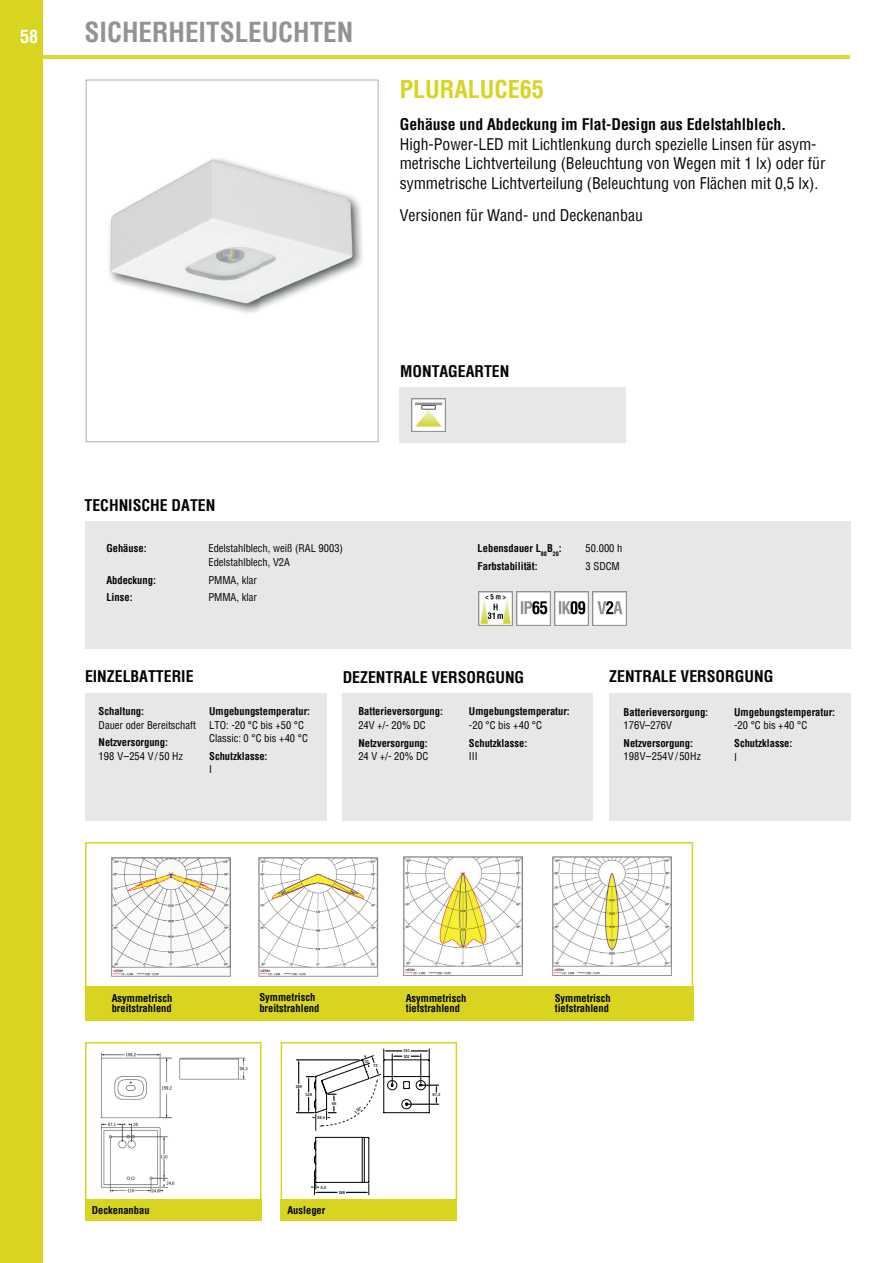
<style>
.page{position:relative;width:893px;height:1263px;background:#fff}
.page>*{position:absolute;margin:0;border:0;box-sizing:border-box;transform-origin:0 0}
.t1{font:700 condensed 27px "Helvetica";color:#929396}
.t2{font:700 condensed 24px "Helvetica";color:#d8d420}
.t3{font:700 condensed 18px "Helvetica";color:#fff}
.t4{font:condensed 15.75px/19.5px "Helvetica";color:#020405}
.t5{font:700 condensed 15.75px "Helvetica";color:#020405}
.t6{font:700 condensed 10.5px/10.5px "Helvetica";color:#020405}
.t7{font:condensed 10.5px/13.5px "Helvetica";color:#020405}
.t8{font:500 condensed 4.5px "Franklin Gothic";color:#0b0e10}
</style>
<div class="page">
<div style="left:0;top:0;width:43px;height:1263px;background:#d8d420"></div>
<svg style="left:86px;top:80px;width:292px;height:362px"></svg>
<div style="left:400px;top:387px;width:226px;height:55px;background:#e6e8e7"></div>
<div style="left:85px;top:693px;width:241px;height:128px;background:#e6e8e7"></div>
<div style="left:342px;top:693px;width:251px;height:128px;background:#e6e8e7"></div>
<div style="left:609px;top:693px;width:241px;height:128px;background:#e6e8e7"></div>
<div style="left:85px;top:522px;width:765px;height:127px;background:#e6e8e7"></div>
<img style="left:96px;top:144px;width:277px;height:47px">
<img style="left:96px;top:191px;width:46px;height:143px">
<img style="left:328px;top:191px;width:45px;height:143px">
<img style="left:142px;top:315px;width:186px;height:19px">
<img style="left:106px;top:156px;width:258px;height:159px">
<img style="left:592px;top:591px;width:34px;height:34px">
<img style="left:479px;top:591px;width:34px;height:34px">
<img style="left:517px;top:591px;width:33px;height:34px">
<img style="left:554px;top:591px;width:34px;height:34px">
<img style="left:411px;top:398px;width:34px;height:34px">
<hr style="left:43px;top:55px;width:807px;height:3px;background:#dbd631">
<svg style="left:85px;top:1042px;width:177px;height:162px"></svg>
<div style="left:85px;top:1199px;width:176px;height:21px;background:#d8d420"></div>
<svg style="left:280px;top:1042px;width:178px;height:162px"></svg>
<div style="left:281px;top:1199px;width:176px;height:21px;background:#d8d420"></div>
<svg style="left:85px;top:842px;width:608px;height:144px"></svg>
<div style="left:85px;top:986px;width:608px;height:34px;background:#d8d420"></div>
<img style="left:113px;top:859px;width:115px;height:115px">
<div style="left:111px;top:857px;width:119px;height:119px;border:1px solid #929396"></div>
<img style="left:261px;top:859px;width:115px;height:115px">
<div style="left:259px;top:857px;width:119px;height:119px;border:1px solid #929396"></div>
<img style="left:405px;top:859px;width:115px;height:115px">
<div style="left:403px;top:857px;width:119px;height:119px;border:1px solid #929396"></div>
<img style="left:554px;top:859px;width:116px;height:115px">
<div style="left:552px;top:857px;width:120px;height:119px;border:1px solid #929396"></div>
<h3 class="t3" style="left:20px;top:24px;width:19px">58</h3>
<h1 class="t1" style="left:85px;top:15px;width:270px">SICHERHEITSLEUCHTEN</h1>
<h2 class="t2" style="left:400px;top:73px;width:146px">PLURALUCE65</h2>
<h3 class="t5" style="left:400px;top:114px;width:388px">Gehäuse und Abdeckung im Flat-Design aus Edelstahlblech.</h3>
<h3 class="t4" style="left:400px;top:134px;width:427px">High-Power-LED mit Lichtlenkung durch spezielle Linsen für asym&shy;metrische Lichtverteilung (Beleuchtung von Wegen mit 1 lx) oder für symmetrische Lichtverteilung (Beleuchtung von Flächen mit 0,5 lx).</h3>
<h3 class="t4" style="left:400px;top:205px;width:245px">Versionen für Wand- und Deckenanbau</h3>
<h3 class="t5" style="left:85px;top:495px;width:132px">TECHNISCHE DATEN</h3>
<p class="t6" style="left:106px;top:543px;width:42px">Gehäuse:</p>
<p class="t7" style="left:208px;top:541px;width:136px">Edelstahlblech, weiß (RAL 9003)<br>Edelstahlblech, V2A</p>
<p class="t6" style="left:106px;top:574px;width:51px">Abdeckung:</p>
<p class="t7" style="left:208px;top:573px;width:50px">PMMA, klar</p>
<p class="t6" style="left:106px;top:592px;width:28px">Linse:</p>
<p class="t7" style="left:208px;top:590px;width:50px">PMMA, klar</p>
<h3 class="t5" style="left:400px;top:360px;width:111px">MONTAGEARTEN</h3>
<p class="t6" style="left:478px;top:543px;width:86px">Lebensdauer L<sub>80</sub>B<sub>20</sub>:</p>
<p class="t7" style="left:586px;top:541px;width:38px">50.000 h</p>
<p class="t6" style="left:478px;top:561px;width:62px">Farbstabilität:</p>
<p class="t7" style="left:586px;top:559px;width:36px">3 SDCM</p>
<h3 class="t5" style="left:85px;top:666px;width:110px">EINZELBATTERIE</h3>
<p class="t6" style="left:99px;top:706px;width:47px">Schaltung:</p>
<p class="t7" style="left:99px;top:718px;width:99px">Dauer oder Bereitschaft</p>
<p class="t6" style="left:99px;top:737px;width:71px">Netzversorgung:</p>
<p class="t7" style="left:99px;top:749px;width:86px">198 V – 254 V / 50 Hz</p>
<p class="t6" style="left:209px;top:706px;width:102px">Umgebungstemperatur:</p>
<p class="t7" style="left:209px;top:718px;width:100px">LTO: -20 °C bis +50 °C<br>Classic: 0 °C bis + 40 °C</p>
<p class="t6" style="left:209px;top:750px;width:60px">Schutzklasse:</p>
<p class="t7" style="left:209px;top:763px;width:4px">I</p>
<h3 class="t5" style="left:343px;top:667px;width:183px">DEZENTRALE VERSORGUNG</h3>
<p class="t6" style="left:358px;top:706px;width:86px">Batterieversorgung:</p>
<p class="t7" style="left:358px;top:718px;width:69px">24V +/- 20% DC</p>
<p class="t6" style="left:358px;top:737px;width:71px">Netzversorgung:</p>
<p class="t7" style="left:358px;top:749px;width:72px">24 V +/- 20% DC</p>
<p class="t6" style="left:469px;top:706px;width:102px">Umgebungstemperatur:</p>
<p class="t7" style="left:469px;top:718px;width:75px">-20 °C bis + 40 °C</p>
<p class="t6" style="left:469px;top:737px;width:60px">Schutzklasse:</p>
<p class="t7" style="left:469px;top:749px;width:10px">III</p>
<h3 class="t5" style="left:609px;top:666px;width:166px">ZENTRALE VERSORGUNG</h3>
<p class="t6" style="left:624px;top:706px;width:86px">Batterieversorgung:</p>
<p class="t7" style="left:624px;top:718px;width:50px">176V–276V</p>
<p class="t6" style="left:624px;top:738px;width:71px">Netzversorgung:</p>
<p class="t7" style="left:624px;top:750px;width:79px">198 V – 254 V / 50 Hz</p>
<p class="t6" style="left:734px;top:706px;width:102px">Umgebungstemperatur:</p>
<p class="t7" style="left:734px;top:718px;width:75px">-20 °C bis + 40 °C</p>
<p class="t6" style="left:734px;top:738px;width:60px">Schutzklasse:</p>
<p class="t7" style="left:734px;top:750px;width:4px">I</p>
<p class="t6" style="left:259px;top:992px;width:62px">Symmetrisch breitstrahlend</p>
<p class="t6" style="left:112px;top:992px;width:62px">Asymmetrisch breitstrahlend</p>
<p class="t6" style="left:555px;top:992px;width:57px">Symmetrisch tiefstrahlend</p>
<p class="t6" style="left:406px;top:992px;width:62px">Asymmetrisch tiefstrahlend</p>
<p class="t6" style="left:92px;top:1204px;width:59px">Deckenanbau</p>
<p class="t8" style="left:295px;top:1085px;width:8px">189</p>
<p class="t8" style="left:305px;top:1093px;width:8px">128</p>
<p class="t8" style="left:332px;top:1102px;width:6px">66</p>
<p class="t8" style="left:317px;top:1116px;width:9px">38,4</p>
<p class="t8" style="left:365px;top:1060px;width:6px">21</p>
<p class="t8" style="left:373px;top:1064px;width:6px">72</p>
<p class="t8" style="left:354px;top:1111px;width:10px;rotate:-39deg">110°</p>
<p class="t8" style="left:320px;top:1185px;width:7px">4,4</p>
<p class="t6" style="left:287px;top:1204px;width:39px">Ausleger</p>
<p class="t8" style="left:338px;top:1191px;width:8px">188</p>
<p class="t8" style="left:403px;top:1049px;width:8px">161</p>
<p class="t8" style="left:403px;top:1055px;width:8px">101</p>
<p class="t8" style="left:433px;top:1093px;width:9px">67,3</p>
</div>
